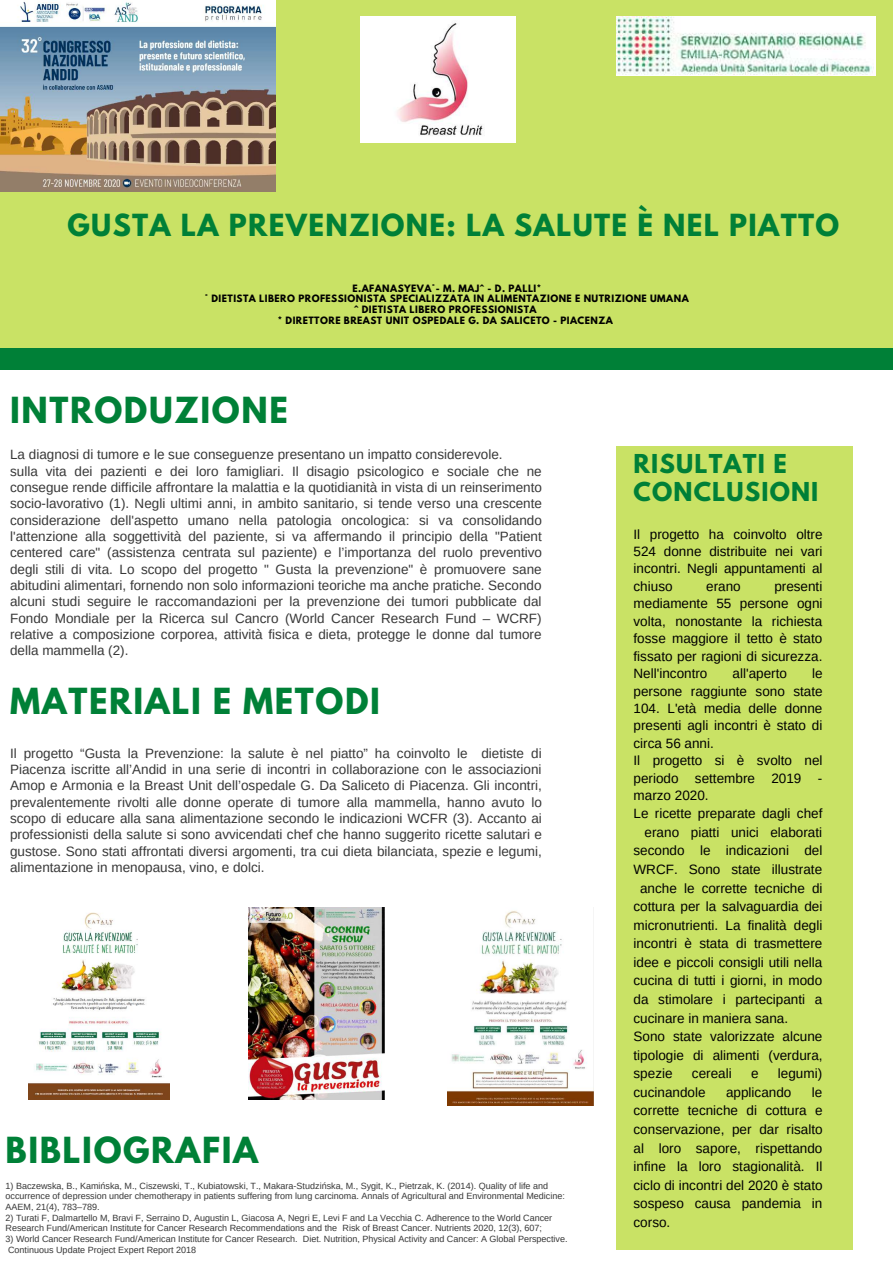
<style>
.page{position:relative;width:893px;height:1263px;background:#fff}
.page>*{position:absolute;margin:0;border:0;box-sizing:border-box;transform-origin:0 0}
.t1{font:700 31.88px "League Spartan";letter-spacing:.05em;color:#008037}
.t2{font:700 27px "League Spartan";letter-spacing:.05em;color:#008037}
.t3{font:700 23.1px/28.1px "League Spartan";letter-spacing:.05em;color:#008037}
.t4{font:13.5px/16.4px "Arimo";color:#383838}
.t5{font:13.5px/17.5px "Arimo";color:#000;text-align:justify}
.t6{font:9px/10.7px "Arimo";color:#383838}
.t7{font:700 9px/10.7px "League Spartan";letter-spacing:.05em;color:#000;text-align:center}
</style>
<div class="page">
<div style="left:0;top:0;width:893px;height:359px;background:#c9e265"></div>
<div style="left:0;top:349px;width:893px;height:20px;background:#008037"></div>
<div style="left:616px;top:447px;width:236px;height:803px;background:#c9e265"></div>
<img style="left:0;top:0;width:276px;height:191px">
<img style="left:616px;top:16px;width:259px;height:60px">
<img style="left:361px;top:16px;width:154px;height:127px">
<img style="left:28px;top:912px;width:141px;height:187px">
<img style="left:249px;top:908px;width:135px;height:191px">
<img style="left:448px;top:911px;width:145px;height:194px">
<h2 class="t2" style="left:67px;top:212px;width:773px">GUSTA LA PREVENZIONE: LA SALUTE È NEL PIATTO</h2>
<p class="t7" style="left:205px;top:284px;width:485px">E.AFANASYEVA°- M. MAJ^ - D. PALLI*<br>° DIETISTA LIBERO PROFESSIONISTA SPECIALIZZATA IN ALIMENTAZIONE E NUTRIZIONE UMANA ^ DIETISTA LIBERO PROFESSIONISTA<br>* DIRETTORE BREAST UNIT OSPEDALE G. DA SALICETO - PIACENZA</p>
<h1 class="t1" style="left:10px;top:394px;width:279px">INTRODUZIONE</h1>
<p class="t4" style="left:10px;top:446px;width:533px">La diagnosi di tumore e le sue conseguenze presentano un impatto considerevole.<br>sulla vita dei pazienti e dei loro famigliari. Il disagio psicologico e sociale che ne consegue rende difficile affrontare la malattia e la quotidianità in vista di un reinserimento socio-lavorativo (1). Negli ultimi anni, in ambito sanitario, si tende verso una crescente considerazione dell'aspetto umano nella patologia oncologica: si va consolidando l'attenzione alla soggettività del paziente, si va affermando il principio della "Patient centered care" (assistenza centrata sul paziente) e l’importanza del ruolo preventivo degli stili di vita. Lo scopo del progetto " Gusta la prevenzione" è promuovere sane abitudini alimentari, fornendo non solo informazioni teoriche ma anche pratiche. Secondo alcuni studi seguire le raccomandazioni per la prevenzione dei tumori pubblicate dal Fondo Mondiale per la Ricerca sul Cancro (World Cancer Research Fund – WCRF) relative a composizione corporea, attività fisica e dieta, protegge le donne dal tumore della mammella (2).</p>
<h1 class="t1" style="left:10px;top:686px;width:371px">MATERIALI E METODI</h1>
<p class="t4" style="left:10px;top:745px;width:533px;text-align:justify">Il progetto “Gusta la Prevenzione: la salute è nel piatto” ha coinvolto le dietiste di Piacenza iscritte all’Andid in una serie di incontri in collaborazione con le associazioni Amop e Armonia e la Breast Unit dell’ospedale G. Da Saliceto di Piacenza. Gli incontri, prevalentemente rivolti alle donne operate di tumore alla mammella, hanno avuto lo scopo di educare alla sana alimentazione secondo le indicazioni WCFR (3). Accanto ai professionisti della salute si sono avvicendati chef che hanno suggerito ricette salutari e gustose. Sono stati affrontati diversi argomenti, tra cui dieta bilanciata, spezie e legumi, alimentazione in menopausa, vino, e dolci.</p>
<h1 class="t1" style="left:6px;top:1135px;width:254px">BIBLIOGRAFIA</h1>
<p class="t6" style="left:6px;top:1180px;width:561px">1) Baczewska, B., Kamińska, M., Ciszewski, T., Kubiatowski, T., Makara-Studzińska, M., Sygit, K., Pietrzak, K. (2014). Quality of life and occurrence of depression under chemotherapy in patients suffering from lung carcinoma. Annals of Agricultural and Environmental Medicine:<br>AAEM, 21(4), 783–789.</p>
<p class="t6" style="left:6px;top:1212px;width:548px">2) Turati F, Dalmartello M, Bravi F, Serraino D, Augustin L, Giacosa A, Negri E, Levi F and La Vecchia C. Adherence to the World Cancer<br>Research Fund/American Institute for Cancer Research Recommendations and the Risk of Breast Cancer. Nutrients 2020, 12(3), 607;</p>
<p class="t6" style="left:6px;top:1233px;width:563px">3) World Cancer Research Fund/American Institute for Cancer Research. Diet. Nutrition, Physical Activity and Cancer: A Global Perspective.<br>Continuous Update Project Expert Report 2018</p>
<h3 class="t3" style="left:633px;top:453px;width:186px">RISULTATI E<br>CONCLUSIONI</h3>
<p class="t5" style="left:633px;top:525px;width:191px">Il progetto ha coinvolto oltre 524 donne distribuite nei vari incontri. Negli appuntamenti al chiuso</p>
<p class="t5" style="left:633px;top:577px;width:191px;text-indent:141px">presenti mediamente 55 persone ogni volta, nonostante la richiesta fosse maggiore il tetto è stato fissato per ragioni di sicurezza.<br>Nell'incontro</p>
<p class="t5" style="left:706px;top:577px;width:36px">erano</p>
<p class="t5" style="left:732px;top:665px;width:56px">all'aperto</p>
<p class="t5" style="left:812px;top:665px;width:12px">le</p>
<p class="t5" style="left:633px;top:682px;width:190px">persone raggiunte sono state</p>
<p class="t5" style="left:633px;top:700px;width:190px">104. L'età media delle donne</p>
<p class="t5" style="left:633px;top:717px;width:190px">presenti agli incontri è stato di</p>
<p class="t5" style="left:633px;top:734px;width:82px">circa 56 anni.</p>
<p class="t5" style="left:633px;top:752px;width:190px">Il progetto si è svolto nel</p>
<p class="t5" style="left:633px;top:769px;width:190px">periodo settembre 2019 -</p>
<p class="t5" style="left:633px;top:787px;width:77px">marzo 2020.</p>
<p class="t5" style="left:633px;top:805px;width:190px">Le ricette preparate dagli chef</p>
<p class="t5" style="left:644px;top:823px;width:179px">erano piatti unici elaborati</p>
<p class="t5" style="left:633px;top:842px;width:190px">secondo le indicazioni del</p>
<p class="t5" style="left:633px;top:860px;width:190px">WRCF. Sono state illustrate</p>
<p class="t5" style="left:640px;top:879px;width:184px">anche le corrette tecniche di</p>
<p class="t5" style="left:633px;top:898px;width:190px">cottura per la salvaguardia dei</p>
<p class="t5" style="left:633px;top:916px;width:190px">micronutrienti. La finalità degli</p>
<p class="t5" style="left:633px;top:935px;width:190px">incontri è stata di trasmettere</p>
<p class="t5" style="left:633px;top:953px;width:190px">idee e piccoli consigli utili nella</p>
<p class="t5" style="left:633px;top:972px;width:190px">cucina di tutti i giorni, in modo</p>
<p class="t5" style="left:633px;top:990px;width:190px">da stimolare i partecipanti a</p>
<p class="t5" style="left:633px;top:1009px;width:156px">cucinare in maniera sana.</p>
<p class="t5" style="left:633px;top:1028px;width:190px">Sono state valorizzate alcune</p>
<p class="t5" style="left:633px;top:1046px;width:190px">tipologie di alimenti (verdura,</p>
<p class="t5" style="left:633px;top:1065px;width:41px">spezie</p>
<p class="t5" style="left:692px;top:1065px;width:41px">cereali</p>
<p class="t5" style="left:751px;top:1065px;width:9px">e</p>
<p class="t5" style="left:778px;top:1065px;width:46px">legumi)</p>
<p class="t5" style="left:633px;top:1083px;width:74px">cucinandole</p>
<p class="t5" style="left:726px;top:1083px;width:67px">applicando</p>
<p class="t5" style="left:633px;top:1083px;width:190px;line-height:18.6px;text-indent:178px">le corrette tecniche di cottura e conservazione, per dar risalto al loro sapore, rispettando infine la loro stagionalità. Il ciclo di incontri del 2020 è stato sospeso causa pandemia in corso.</p>
</div>
